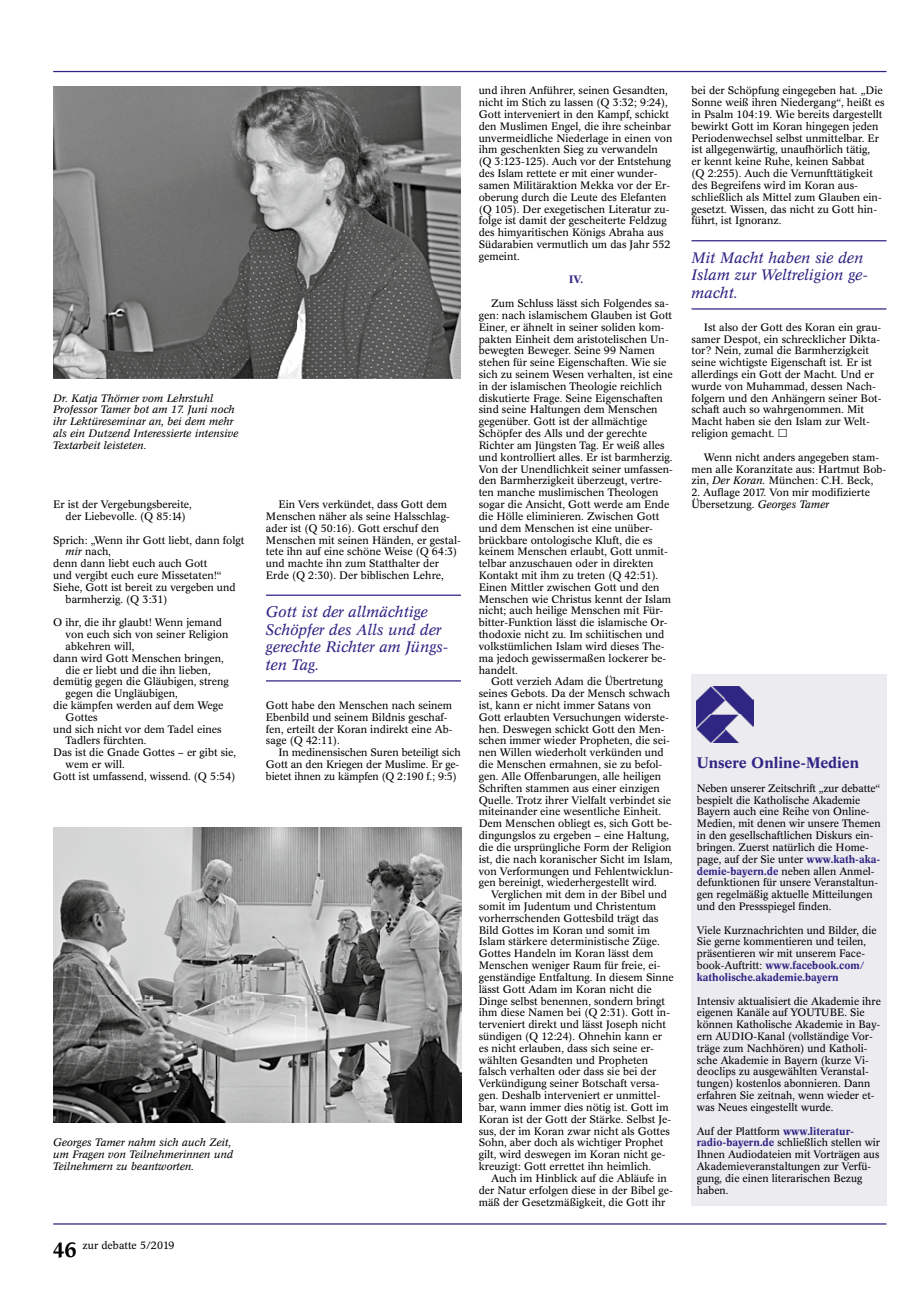
<style>
.page{position:relative;width:922px;height:1312px;background:#fff}
.page>*{position:absolute;margin:0;border:0;box-sizing:border-box;transform-origin:0 0}
.t1{font:italic 15px/17.5px "Concorde BE";color:#2f2483}
.t2{font:500 15px "Concorde BE";color:#2f2483}
.t3{font:10.62px/11.8px "Concorde BE";color:#000}
.t4{font:italic 10.62px/11.8px "Concorde BE";color:#000}
.t5{font:500 10.62px "Concorde BE";color:#2f2483}
.s1{font-style:italic}
.s2{font-weight:500;font-size:20.62px}
.s3{font-weight:500;color:#2f2483}
</style>
<div class="page">
<hr style="left:53px;top:1222px;width:833px;height:2px;background:#2f2483">
<hr style="left:53px;top:71px;width:833px;height:1px;background:#2f2483">
<img style="left:53px;top:86px;width:408px;height:292px">
<img style="left:53px;top:827px;width:408px;height:295px">
<hr style="left:691px;top:498px;width:63px;height:1px;background:#000">
<div style="left:691px;top:673px;width:195px;height:532px;background:#ececf0"></div>
<img style="left:696px;top:686px;width:57px;height:56px">
<hr style="left:266px;top:594px;width:195px;height:1px;background:#2f2483">
<hr style="left:266px;top:680px;width:195px;height:1px;background:#2f2483">
<hr style="left:691px;top:240px;width:195px;height:1px;background:#2f2483">
<hr style="left:691px;top:308px;width:195px;height:1px;background:#2f2483">
<p class="t4" style="left:53px;top:392px;width:187px">Dr. Katja Thörner vom Lehrstuhl Professor Tamer bot am 17. Juni noch ihr Lektüreseminar an, bei dem mehr als ein Dutzend Interessierte intensive Textarbeit leisteten.</p>
<p class="t3" style="left:66px;top:498px;width:128px;text-indent:-12px">Er ist der Vergebungsbereite, der Liebevolle. (Q 85:14)</p>
<p class="t3" style="left:53px;top:534px;width:193px">Sprich: „Wenn ihr Gott liebt, dann folgt</p>
<p class="t3" style="left:66px;top:546px;width:47px"><span class="s1">mir</span> nach,</p>
<p class="t3" style="left:53px;top:557px;width:156px">denn dann liebt euch auch Gott</p>
<p class="t3" style="left:53px;top:569px;width:170px">und vergibt euch eure Missetaten!“</p>
<p class="t3" style="left:53px;top:581px;width:184px">Siehe, Gott ist bereit zu vergeben und</p>
<p class="t3" style="left:66px;top:593px;width:103px">barmherzig. (Q 3:31)</p>
<p class="t3" style="left:53px;top:616px;width:170px">O ihr, die ihr glaubt! Wenn jemand</p>
<p class="t3" style="left:66px;top:628px;width:164px">von euch sich von seiner Religion</p>
<p class="t3" style="left:66px;top:640px;width:70px">abkehren will,</p>
<p class="t3" style="left:53px;top:652px;width:172px">dann wird Gott Menschen bringen,</p>
<p class="t3" style="left:66px;top:664px;width:146px">die er liebt und die ihn lieben,</p>
<p class="t3" style="left:53px;top:675px;width:177px">demütig gegen die Gläubigen, streng</p>
<p class="t3" style="left:66px;top:687px;width:114px">gegen die Ungläubigen,</p>
<p class="t3" style="left:53px;top:699px;width:172px">die kämpfen werden auf dem Wege</p>
<p class="t3" style="left:66px;top:711px;width:34px">Gottes</p>
<p class="t3" style="left:53px;top:723px;width:170px">und sich nicht vor dem Tadel eines</p>
<p class="t3" style="left:66px;top:735px;width:82px">Tadlers fürchten.</p>
<p class="t3" style="left:53px;top:746px;width:184px">Das ist die Gnade Gottes – er gibt sie,</p>
<p class="t3" style="left:66px;top:758px;width:61px">wem er will.</p>
<p class="t3" style="left:53px;top:770px;width:184px">Gott ist umfassend, wissend. (Q 5:54)</p>
<p class="t4" style="left:53px;top:1136px;width:181px">Georges Tamer nahm sich auch Zeit, um Fragen von Teilnehmerinnen und<br>Teilnehmern zu beantworten.</p>
<p class="t3" style="left:53px;top:1239px;width:123px"><span class="s2">46</span> zur debatte 5/2019</p>
<p class="t3" style="left:266px;top:498px;width:196px;text-indent:12px">Ein Vers verkündet, dass Gott dem Menschen näher als seine Halsschlag&shy;ader ist (Q 50:16). Gott erschuf den Menschen mit seinen Händen, er gestal&shy;tete ihn auf eine schöne Weise (Q 64:3) und machte ihn zum Statthalter der Erde (Q 2:30). Der biblischen Lehre,</p>
<h1 class="t1" style="left:266px;top:603px;width:184px">Gott ist der allmächtige<br>Schöpfer des Alls und der gerechte Richter am Jüngs&shy;ten Tag.</h1>
<p class="t3" style="left:266px;top:699px;width:188px">Gott habe den Menschen nach seinem<br>Ebenbild und seinem Bildnis geschaf&shy;fen, erteilt der Koran indirekt eine Ab&shy;sage (Q 42:11).</p>
<p class="t3" style="left:266px;top:746px;width:196px;text-indent:12px">In medinensischen Suren beteiligt sich<br>Gott an den Kriegen der Muslime. Er ge&shy;bietet ihnen zu kämpfen (Q 2:190 f.; 9:5)</p>
<p class="t3" style="left:478px;top:85px;width:195px">und ihren Anführer, seinen Gesandten, nicht im Stich zu lassen (Q 3:32; 9:24), Gott interveniert in den Kampf, schickt den Muslimen Engel, die ihre scheinbar unvermeidliche Niederlage in einen von ihm geschenkten Sieg zu verwandeln (Q 3:123-125). Auch vor der Entstehung des Islam rettete er mit einer wunder&shy;samen Militäraktion Mekka vor der Er&shy;oberung durch die Leute des Elefanten (Q 105). Der exegetischen Literatur zu&shy;folge ist damit der gescheiterte Feldzug des himyaritischen Königs Abraha aus Südarabien vermutlich um das Jahr 552 gemeint.</p>
<p class="t5" style="left:569px;top:273px;width:16px">IV.</p>
<p class="t3" style="left:478px;top:297px;width:196px;text-indent:12px">Zum Schluss lässt sich Folgendes sa&shy;gen: nach islamischem Glauben ist Gott Einer, er ähnelt in seiner soliden kom&shy;pakten Einheit dem aristotelischen Un&shy;bewegten Beweger. Seine 99 Namen stehen für seine Eigenschaften. Wie sie sich zu seinem Wesen verhalten, ist eine in der islamischen Theologie reichlich diskutierte Frage. Seine Eigenschaften sind seine Haltungen dem Menschen gegenüber. Gott ist der allmächtige Schöpfer des Alls und der gerechte Richter am Jüngsten Tag. Er weiß alles und kontrolliert alles. Er ist barmherzig.<br>Von der Unendlichkeit seiner umfassen&shy;den Barmherzigkeit überzeugt, vertre&shy;ten manche muslimischen Theologen sogar die Ansicht, Gott werde am Ende die Hölle eliminieren. Zwischen Gott und dem Menschen ist eine unüber&shy;brückbare ontologische Kluft, die es keinem Menschen erlaubt, Gott unmit&shy;telbar anzuschauen oder in direkten Kontakt mit ihm zu treten (Q 42:51).<br>Einen Mittler zwischen Gott und den Menschen wie Christus kennt der Islam nicht; auch heilige Menschen mit Für&shy;bitter-Funktion lässt die islamische Or&shy;thodoxie nicht zu. Im schiitischen und volkstümlichen Islam wird dieses The&shy;ma jedoch gewissermaßen lockerer be&shy;handelt.</p>
<p class="t3" style="left:478px;top:675px;width:196px;text-indent:12px">Gott verzieh Adam die Übertretung seines Gebots. Da der Mensch schwach ist, kann er nicht immer Satans von Gott erlaubten Versuchungen widerste&shy;hen. Deswegen schickt Gott den Men&shy;schen immer wieder Propheten, die sei&shy;nen Willen wiederholt verkünden und die Menschen ermahnen, sie zu befol&shy;gen. Alle Offenbarungen, alle heiligen Schriften stammen aus einer einzigen Quelle. Trotz ihrer Vielfalt verbindet sie miteinander eine wesentliche Einheit.<br>Dem Menschen obliegt es, sich Gott be&shy;dingungslos zu ergeben – eine Haltung, die die ursprüngliche Form der Religion ist, die nach koranischer Sicht im Islam, von Verformungen und Fehlentwicklun&shy;gen bereinigt, wiederhergestellt wird.</p>
<p class="t3" style="left:478px;top:888px;width:196px;text-indent:12px">Verglichen mit dem in der Bibel und somit im Judentum und Christentum vorherrschenden Gottesbild trägt das Bild Gottes im Koran und somit im Islam stärkere deterministische Züge.<br>Gottes Handeln im Koran lässt dem Menschen weniger Raum für freie, ei&shy;genständige Entfaltung. In diesem Sinne lässt Gott Adam im Koran nicht die Dinge selbst benennen, sondern bringt ihm diese Namen bei (Q 2:31). Gott in&shy;terveniert direkt und lässt Joseph nicht sündigen (Q 12:24). Ohnehin kann er es nicht erlauben, dass sich seine er&shy;wählten Gesandten und Propheten falsch verhalten oder dass sie bei der Verkündigung seiner Botschaft versa&shy;gen. Deshalb interveniert er unmittel&shy;bar, wann immer dies nötig ist. Gott im Koran ist der Gott der Stärke. Selbst Je&shy;sus, der im Koran zwar nicht als Gottes Sohn, aber doch als wichtiger Prophet gilt, wird deswegen im Koran nicht ge&shy;kreuzigt: Gott errettet ihn heimlich.</p>
<p class="t3" style="left:478px;top:1172px;width:196px;text-indent:12px">Auch im Hinblick auf die Abläufe in der Natur erfolgen diese in der Bibel ge&shy;mäß der Gesetzmäßigkeit, die Gott ihr</p>
<p class="t3" style="left:691px;top:85px;width:194px">bei der Schöpfung eingegeben hat. „Die Sonne weiß ihren Niedergang“, heißt es in Psalm 104:19. Wie bereits dargestellt bewirkt Gott im Koran hingegen jeden Periodenwechsel selbst unmittelbar. Er ist allgegenwärtig, unaufhörlich tätig,<br>er kennt keine Ruhe, keinen Sabbat<br>(Q 2:255). Auch die Vernunfttätigkeit des Begreifens wird im Koran aus&shy;schließlich als Mittel zum Glauben ein&shy;gesetzt. Wissen, das nicht zu Gott hin&shy;führt, ist Ignoranz.</p>
<h1 class="t1" style="left:691px;top:249px;width:178px">Mit Macht haben sie den<br>Islam zur Weltreligion ge&shy;macht.</h1>
<p class="t3" style="left:691px;top:321px;width:191px;text-indent:12px">Ist also der Gott des Koran ein grau&shy;samer Despot, ein schrecklicher Dikta&shy;tor? Nein, zumal die Barmherzigkeit seine wichtigste Eigenschaft ist. Er ist allerdings ein Gott der Macht. Und er wurde von Muhammad, dessen Nach&shy;folgern und den Anhängern seiner Bot&shy;schaft auch so wahrgenommen. Mit Macht haben sie den Islam zur Welt&shy;religion gemacht.</p>
<p class="t3" style="left:691px;top:451px;width:196px;text-indent:12px">Wenn nicht anders angegeben stam&shy;men alle Koranzitate aus: Hartmut Bob&shy;zin, <span class="s1">Der Koran.</span> München: C.H. Beck,</p>
<p class="t3" style="left:691px;top:486px;width:180px">2. Auflage 2017. Von mir modifizierte<br>Übersetzung. <span class="s1">Georges Tamer</span></p>
<h1 class="t2" style="left:696px;top:753px;width:164px">Unsere Online-Medien</h1>
<p class="t3" style="left:696px;top:782px;width:185px">Neben unserer Zeitschrift „zur debatte“ bespielt die Katholische Akademie Bayern auch eine Reihe von Online-Medien, mit denen wir unsere Themen in den gesellschaftlichen Diskurs ein&shy;bringen. Zuerst natürlich die Home&shy;page, auf der Sie unter <span class="s3">www.kath-aka&shy;demie-bayern.de</span> neben allen Anmel&shy;defunktionen für unsere Veranstaltun&shy;gen regelmäßig aktuelle Mitteilungen und den Pressspiegel finden.</p>
<p class="t3" style="left:696px;top:923px;width:181px">Viele Kurznachrichten und Bilder, die Sie gerne kommentieren und teilen, präsentieren wir mit unserem Face&shy;book-Auftritt: <span class="s3">www.facebook.com/ katholische.akademie.bayern</span></p>
<p class="t3" style="left:696px;top:994px;width:185px">Intensiv aktualisiert die Akademie ihre eigenen Kanäle auf YOUTUBE. Sie können Katholische Akademie in Bay&shy;ern AUDIO-Kanal (vollständige Vor&shy;träge zum Nachhören) und Katholi&shy;sche Akademie in Bayern (kurze Vi&shy;deoclips zu ausgewählten Veranstal&shy;tungen) kostenlos abonnieren. Dann erfahren Sie zeitnah, wenn wieder et&shy;was Neues eingestellt wurde.</p>
<p class="t3" style="left:696px;top:1124px;width:185px">Auf der Plattform <span class="s3">www.literatur&shy;radio-bayern.de</span> schließlich stellen wir<br>Ihnen Audiodateien mit Vorträgen aus<br>Akademieveranstaltungen zur Verfü&shy;gung, die einen literarischen Bezug haben.</p>
</div>
